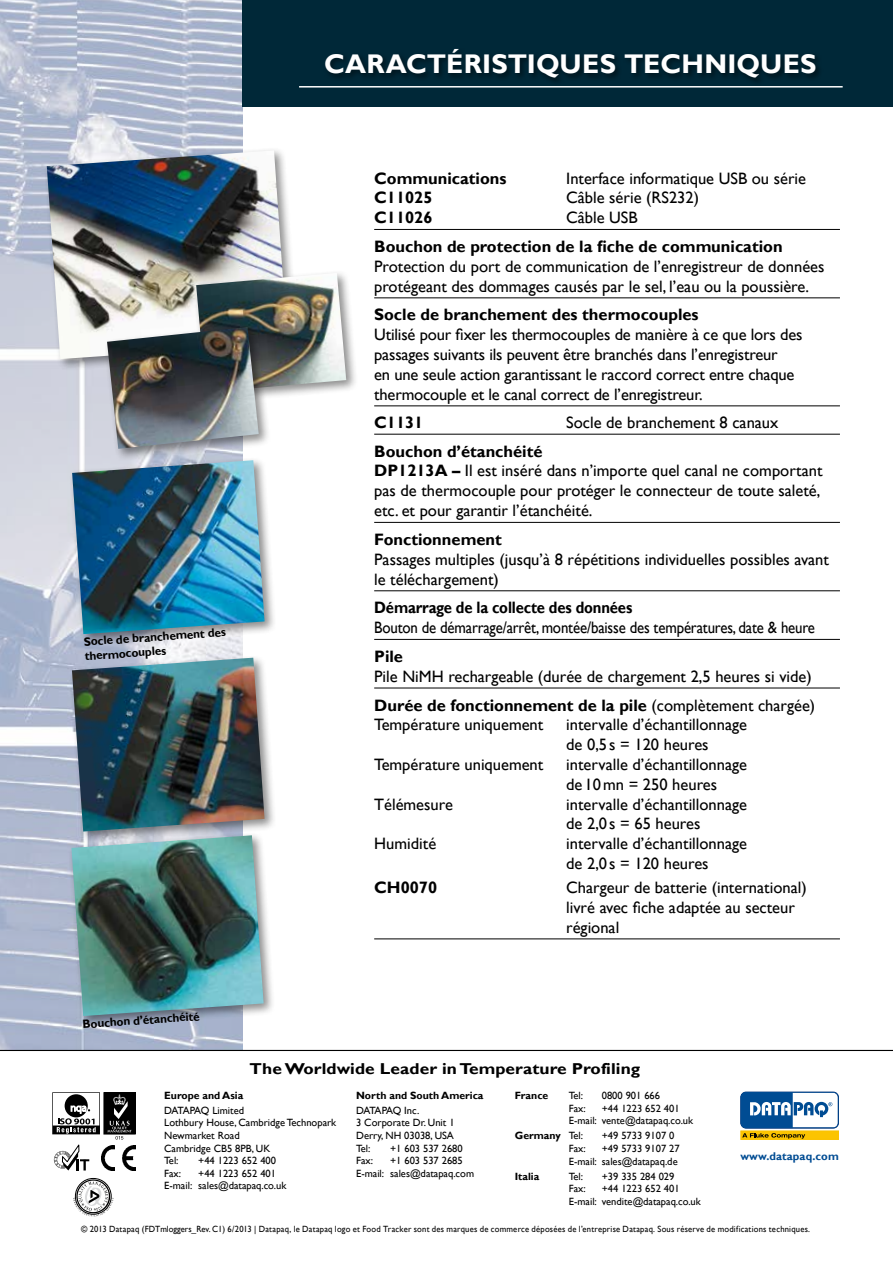
<style>
.page{position:relative;width:893px;height:1263px;background:#fff}
.page>*{position:absolute;margin:0;border:0;box-sizing:border-box;transform-origin:0 0}
.t1{font:700 27px "Gill Sans";letter-spacing:.005em;color:#fff}
.t2{font:16.5px/19.8px "Gill Sans";color:#000}
.t3{font:700 16.5px "Gill Sans";color:#000}
.t4{font:16.5px "Gill Sans";color:#000;scale:.9 1}
.t5{font:700 16.5px "Gill Sans";color:#000;scale:.9 1}
.t6{font:700 15.75px "Gill Sans";letter-spacing:.005em;color:#000;scale:1.1 1}
.t7{font:700 12px/14.4px "Gill Sans";color:#000}
.t8{font:700 11.25px "Gill Sans";letter-spacing:.01em;color:#004c93}
.t9{font:10.5px/12.6px "Gill Sans";color:#000}
.t10{font:700 10.5px "Gill Sans";color:#000}
.t11{font:9px "Gill Sans";letter-spacing:.025em;color:#000;scale:.95 1}
.s1{font-weight:700}
.s2{font-weight:400}
</style>
<div class="page">
<img style="left:0;top:0;width:242px;height:1050px">
<div style="left:242px;top:0;width:651px;height:106px;background:#002838"></div>
<hr style="left:299px;top:86px;width:544px;height:2px;background:#fff">
<div style="left:44px;top:147px;width:256px;height:224px;background:#000;opacity:.45"></div>
<img style="left:47px;top:150px;width:240px;height:209px">
<div style="left:69px;top:457px;width:208px;height:190px;background:#000;opacity:.45"></div>
<img style="left:72px;top:460px;width:193px;height:174px">
<div style="left:69px;top:654px;width:208px;height:190px;background:#000;opacity:.45"></div>
<img style="left:72px;top:658px;width:193px;height:173px">
<div style="left:193px;top:270px;width:166px;height:135px;background:#000;opacity:.45"></div>
<img style="left:196px;top:273px;width:150px;height:119px">
<div style="left:104px;top:324px;width:167px;height:137px;background:#000;opacity:.45"></div>
<img style="left:107px;top:327px;width:152px;height:122px">
<div style="left:68px;top:832px;width:208px;height:196px;background:#000;opacity:.45"></div>
<img style="left:71px;top:835px;width:193px;height:181px">
<hr style="left:374px;top:229px;width:466px;height:1px;background:#000">
<hr style="left:374px;top:298px;width:466px;height:1px;background:#000">
<hr style="left:374px;top:406px;width:466px;height:1px;background:#000">
<hr style="left:374px;top:434px;width:466px;height:1px;background:#000">
<hr style="left:374px;top:522px;width:466px;height:1px;background:#000">
<hr style="left:374px;top:590px;width:466px;height:1px;background:#000">
<hr style="left:374px;top:639px;width:466px;height:1px;background:#000">
<hr style="left:374px;top:688px;width:466px;height:1px;background:#000">
<hr style="left:374px;top:939px;width:466px;height:1px;background:#000">
<div style="left:324px;top:47px;width:500px;height:39px;background:#000;opacity:.5"></div>
<div style="left:740px;top:1131px;width:99px;height:9px;border:1px solid #fbc203"></div>
<svg style="left:741px;top:1092px;width:97px;height:46px"></svg>
<hr style="left:0;top:1050px;width:893px;height:1px;background:#000">
<div style="left:104px;top:1093px;width:31px;height:41px;background:#000"></div>
<div style="left:104px;top:1092px;width:32px;height:42px;border:1px solid #000"></div>
<svg style="left:108px;top:1094px;width:24px;height:45px"></svg>
<svg style="left:54px;top:1144px;width:35px;height:26px"></svg>
<svg style="left:52px;top:1092px;width:48px;height:42px"></svg>
<img style="left:101px;top:1145px;width:34px;height:26px">
<div style="left:75px;top:1178px;width:36px;height:36px;border:1px solid #000;border-radius:50%"></div>
<svg style="left:73px;top:1179px;width:40px;height:37px"></svg>
<h1 class="t1" style="left:324px;top:48px;width:494px">CARACTÉRISTIQUES TECHNIQUES</h1>
<p class="t7" style="left:83px;top:635px;width:144px;rotate:-4deg">Socle de branchement des thermocouples</p>
<p class="t3" style="left:374px;top:168px;width:134px">Communications</p>
<p class="t2" style="left:566px;top:168px;width:241px">Interface informatique USB ou série</p>
<p class="t3" style="left:374px;top:188px;width:60px">C11025</p>
<p class="t2" style="left:566px;top:188px;width:134px">Câble série (RS232)</p>
<p class="t3" style="left:374px;top:208px;width:60px">C11026</p>
<p class="t2" style="left:566px;top:208px;width:73px">Câble USB</p>
<p class="t3" style="left:374px;top:236px;width:410px">Bouchon de protection de la fiche de communication</p>
<p class="t2" style="left:374px;top:257px;width:452px">Protection du port de communication de l’enregistreur de données protégeant des dommages causés par le sel, l’eau ou la poussière.</p>
<p class="t3" style="left:374px;top:305px;width:326px">Socle de branchement des thermocouples</p>
<p class="t2" style="left:374px;top:325px;width:430px">Utilisé pour fixer les thermocouples de manière à ce que lors des passages suivants ils peuvent être branchés dans l’enregistreur<br>en une seule action garantissant le raccord correct entre chaque thermocouple et le canal correct de l’enregistreur.</p>
<p class="t3" style="left:374px;top:412px;width:51px">C1131</p>
<p class="t2" style="left:566px;top:413px;width:214px">Socle de branchement 8 canaux</p>
<p class="t2" style="left:374px;top:441px;width:450px"><span class="s1">Bouchon d’étanchéité<br>DP1213A –</span> Il est inséré dans n’importe quel canal ne comportant pas de thermocouple pour protéger le connecteur de toute saleté, etc. et pour garantir l’étanchéité.</p>
<p class="t3" style="left:374px;top:529px;width:129px">Fonctionnement</p>
<p class="t2" style="left:374px;top:549px;width:456px">Passages multiples (jusqu’à 8 répétitions individuelles possibles avant le téléchargement)</p>
<p class="t5" style="left:374px;top:598px;width:288px">Démarrage de la collecte des données</p>
<p class="t4" style="left:374px;top:618px;width:491px">Bouton de démarrage/arrêt, montée/baisse des températures, date &amp; heure</p>
<p class="t3" style="left:374px;top:646px;width:30px">Pile</p>
<p class="t2" style="left:374px;top:662px;width:443px;line-height:28.8px">Pile NiMH rechargeable (durée de chargement 2,5 heures si vide)<br><span class="s1">Durée de fonctionnement de la pile</span> (complètement chargée)</p>
<p class="t2" style="left:374px;top:715px;width:171px">Température uniquement</p>
<p class="t2" style="left:566px;top:715px;width:182px">intervalle d’échantillonnage de 0,5s = 120 heures</p>
<p class="t2" style="left:374px;top:755px;width:171px">Température uniquement</p>
<p class="t2" style="left:566px;top:755px;width:182px">intervalle d’échantillonnage de 10mn = 250 heures</p>
<p class="t2" style="left:374px;top:794px;width:80px">Télémesure</p>
<p class="t2" style="left:566px;top:794px;width:182px">intervalle d’échantillonnage de 2,0s = 65 heures</p>
<p class="t2" style="left:374px;top:834px;width:64px">Humidité</p>
<p class="t2" style="left:566px;top:834px;width:182px">intervalle d’échantillonnage de 2,0s = 120 heures</p>
<p class="t3" style="left:374px;top:877px;width:64px">CH0070</p>
<p class="t2" style="left:566px;top:878px;width:242px">Chargeur de batterie (international) livré avec fiche adaptée au secteur régional</p>
<p class="t7" style="left:82px;top:1017px;width:119px;rotate:-4deg">Bouchon d’étanchéité</p>
<p class="t6" style="left:250px;top:1059px;width:357px">The Worldwide Leader in Temperature Profiling</p>
<p class="t10" style="left:164px;top:1089px;width:81px">Europe and Asia</p>
<p class="t9" style="left:164px;top:1104px;width:174px">DATAPAQ Limited<br>Lothbury House, Cambridge Technopark<br>Newmarket Road<br>Cambridge CB5 8PB, UK<br>Tel:</p>
<p class="t9" style="left:198px;top:1154px;width:79px">+44 1223 652 400</p>
<p class="t9" style="left:164px;top:1167px;width:124px;text-indent:34px">+44 1223 652 401<br>E-mail: sales@datapaq.co.uk</p>
<p class="t9" style="left:164px;top:1167px;width:18px">Fax:</p>
<p class="t10" style="left:356px;top:1089px;width:129px">North and South America</p>
<p class="t9" style="left:356px;top:1104px;width:100px">DATAPAQ Inc.<br>3 Corporate Dr. Unit 1<br>Derry, NH 03038, USA<br>Tel:</p>
<p class="t9" style="left:390px;top:1142px;width:74px">+1 603 537 2680</p>
<p class="t9" style="left:356px;top:1154px;width:119px;text-indent:34px">+1 603 537 2685<br>E-mail: sales@datapaq.com</p>
<p class="t9" style="left:356px;top:1154px;width:18px">Fax:</p>
<p class="t10" style="left:515px;top:1089px;width:35px">France</p>
<p class="t9" style="left:569px;top:1089px;width:16px">Tel:</p>
<p class="t9" style="left:602px;top:1089px;width:60px">0800 901 666</p>
<p class="t9" style="left:569px;top:1102px;width:18px">Fax:</p>
<p class="t9" style="left:569px;top:1102px;width:126px;text-indent:33px">+44 1223 652 401<br>E-mail: vente@datapaq.co.uk</p>
<p class="t10" style="left:515px;top:1129px;width:70px">Germany <span class="s2">Tel:</span></p>
<p class="t9" style="left:602px;top:1129px;width:74px">+49 5733 9107 0</p>
<p class="t9" style="left:569px;top:1142px;width:18px">Fax:</p>
<p class="t9" style="left:569px;top:1141px;width:112px;line-height:13.5px;text-align:right">+49 5733 9107 27<br>E-mail: sales@datapaq.de</p>
<p class="t10" style="left:515px;top:1170px;width:26px">Italia</p>
<p class="t9" style="left:569px;top:1170px;width:16px">Tel:</p>
<p class="t9" style="left:602px;top:1170px;width:74px">+39 335 284 029</p>
<p class="t9" style="left:569px;top:1183px;width:18px">Fax:</p>
<p class="t9" style="left:569px;top:1183px;width:134px;text-indent:33px">+44 1223 652 401<br>E-mail: vendite@datapaq.co.uk</p>
<p class="t8" style="left:740px;top:1149px;width:100px">www.datapaq.com</p>
<p class="t11" style="left:81px;top:1223px;width:769px">© 2013 Datapaq (FDTmloggers_Rev. C1) 6/2013 | Datapaq, le Datapaq logo et Food Tracker sont des marques de commerce déposées de l’entreprise Datapaq. Sous réserve de modifications techniques.</p>
</div>
